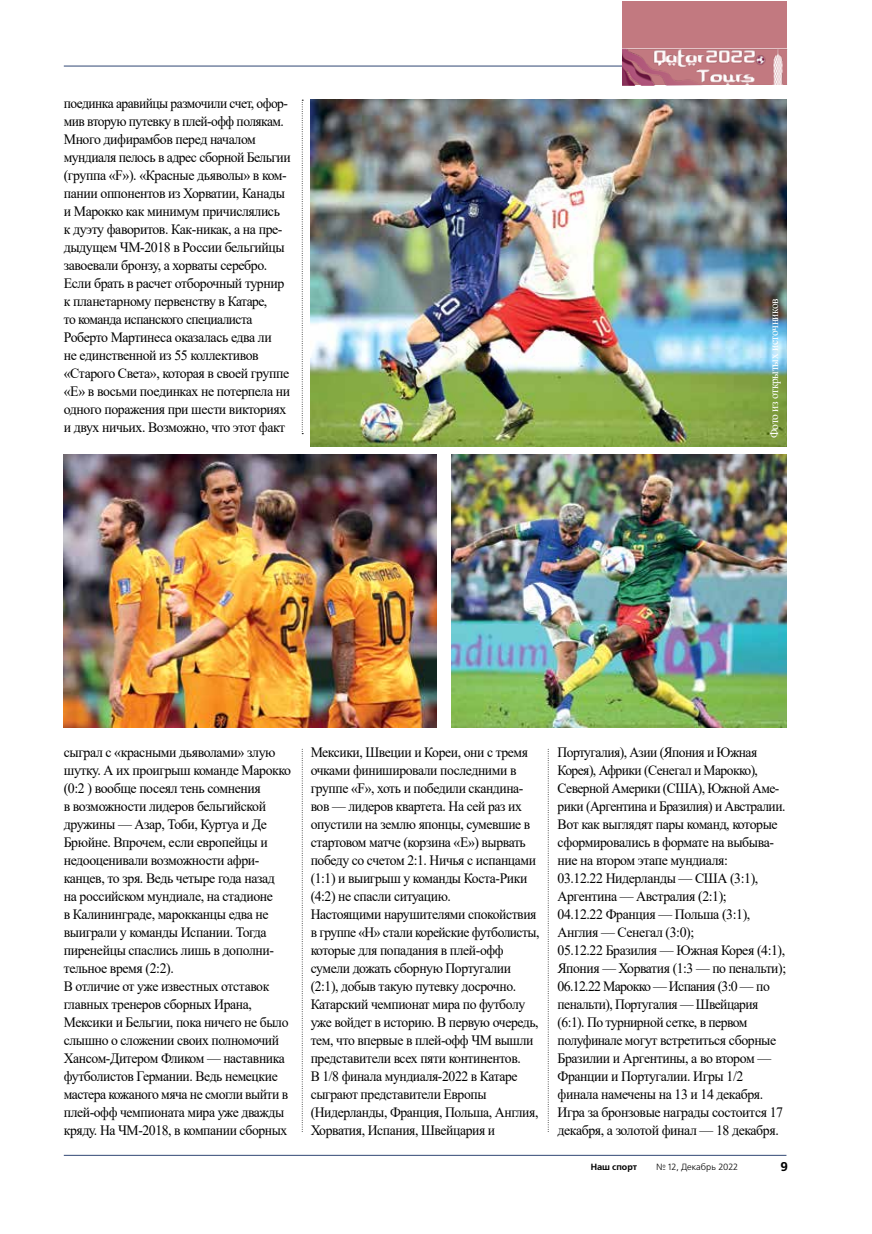
<style>
.page{position:relative;width:872px;height:1234px;background:#fff}
.page>*{position:absolute;margin:0;border:0;box-sizing:border-box;transform-origin:0 0}
.t1{font:14.25px/18px "Times New Roman";letter-spacing:-.03em;color:#000;scale:.95 1}
.t2{font:14.25px/18px "Times New Roman";letter-spacing:-.03em;color:#000;scale:.96 1}
.t3{font:14.25px/18px "Times New Roman";letter-spacing:-.03em;color:#000}
.t4{font:700 12.75px "Free Set C";color:#000}
.t5{font:12px "Times New Roman";letter-spacing:-.03em;color:#fff;scale:.96 1}
.t6{font:9px "Free Set C";color:#000}
.t7{font:700 9px "Free Set C";color:#000}
</style>
<div class="page">
<hr style="left:64px;top:66px;width:722px;height:1px;background:#304774">
<hr style="left:64px;top:1154px;width:722px;height:1px;background:#304774">
<div style="left:622px;top:2px;width:165px;height:83px;background:#c27980"></div>
<img style="left:622px;top:49px;width:165px;height:36px">
<img style="left:310px;top:100px;width:476px;height:346px">
<img style="left:64px;top:454px;width:372px;height:273px">
<img style="left:451px;top:454px;width:335px;height:273px">
<svg style="left:302px;top:749px;width:1px;height:383px"></svg>
<svg style="left:548px;top:749px;width:1px;height:383px"></svg>
<svg style="left:302px;top:100px;width:1px;height:334px"></svg>
<p class="t1" style="left:64px;top:94px;width:240px">поединка аравийцы размочили счет, офор&shy;мив вторую путевку в плей-офф полякам.<br>Много дифирамбов перед началом мундиаля пелось в адрес сборной Бельгии (группа «F»). «Красные дьяволы» в ком&shy;пании оппонентов из Хорватии, Канады и Марокко как минимум причислялись<br>к дуэту фаворитов. Как-никак, а на пре&shy;дыдущем ЧМ-2018 в России бельгийцы завоевали бронзу, а хорваты серебро.<br>Если брать в расчет отборочный турнир к планетарному первенству в Катаре,<br>то команда испанского специалиста Роберто Мартинеса оказалась едва ли<br>не единственной из 55 коллективов «Старого Света», которая в своей группе «Е» в восьми поединках не потерпела ни одного поражения при шести викториях и двух ничьих. Возможно, что этот факт</p>
<p class="t5" style="left:765px;top:438px;width:147px;rotate:-90deg">Фото из открытых источников</p>
<p class="t3" style="left:64px;top:742px;width:229px">сыграл с «красными дьяволами» злую шутку. А их проигрыш команде Марокко (0:2 ) вообще посеял тень сомнения<br>в возможности лидеров бельгийской дружины — Азар, Тоби, Куртуа и Де Брюйне. Впрочем, если европейцы и недооценивали возможности афри&shy;канцев, то зря. Ведь четыре года назад на российском мундиале, на стадионе<br>в Калининграде, марокканцы едва не выиграли у команды Испании. Тогда пиренейцы спаслись лишь в дополни&shy;тельное время (2:2).<br>В отличие от уже известных отставок главных тренеров сборных Ирана, Мексики и Бельгии, пока ничего не было слышно о сложении своих полномочий Хансом-Дитером Фликом — наставника футболистов Германии. Ведь немецкие мастера кожаного мяча не смогли выйти в плей-офф чемпионата мира уже дважды кряду. На ЧМ-2018, в компании сборных</p>
<p class="t2" style="left:311px;top:742px;width:240px">Мексики, Швеции и Кореи, они с тремя очками финишировали последними в группе «F», хоть и победили скандина&shy;вов — лидеров квартета. На сей раз их опустили на землю японцы, сумевшие в стартовом матче (корзина «Е») вырвать победу со счетом 2:1. Ничья с испанцами (1:1) и выигрыш у команды Коста-Рики (4:2) не спасли ситуацию.<br>Настоящими нарушителями спокойствия в группе «Н» стали корейские футболисты, которые для попадания в плей-офф сумели дожать сборную Португалии (2:1), добыв такую путевку досрочно.<br>Катарский чемпионат мира по футболу уже войдет в историю. В первую очередь, тем, что впервые в плей-офф ЧМ вышли представители всех пяти континентов.<br>В 1/8 финала мундиаля-2022 в Катаре сыграют представители Европы (Нидерланды, Франция, Польша, Англия, Хорватия, Испания, Швейцария и</p>
<p class="t1" style="left:557px;top:742px;width:242px">Португалия), Азии (Япония и Южная Корея), Африки (Сенегал и Марокко), Северной Америки (США), Южной Аме&shy;рики (Аргентина и Бразилия) и Австралии.<br>Вот как выглядят пары команд, которые сформировались в формате на выбыва&shy;ние на втором этапе мундиаля:<br>03.12.22 Нидерланды — США (3:1), Аргентина — Австралия (2:1);<br>04.12.22 Франция — Польша (3:1), Англия — Сенегал (3:0);<br>05.12.22 Бразилия — Южная Корея (4:1), Япония — Хорватия (1:3 — по пенальти); 06.12.22 Марокко — Испания (3:0 — по пенальти), Португалия — Швейцария (6:1). По турнирной сетке, в первом полуфинале могут встретиться сборные Бразилии и Аргентины, а во втором — Франции и Португалии. Игры 1/2 финала намечены на 13 и 14 декабря.<br>Игра за бронзовые награды состоится 17 декабря, а золотой финал — 18 декабря.</p>
<p class="t7" style="left:590px;top:1161px;width:48px">Наш спорт</p>
<p class="t6" style="left:656px;top:1161px;width:83px">№ 12, Декабрь 2022</p>
<p class="t4" style="left:780px;top:1158px;width:9px">9</p>
</div>
